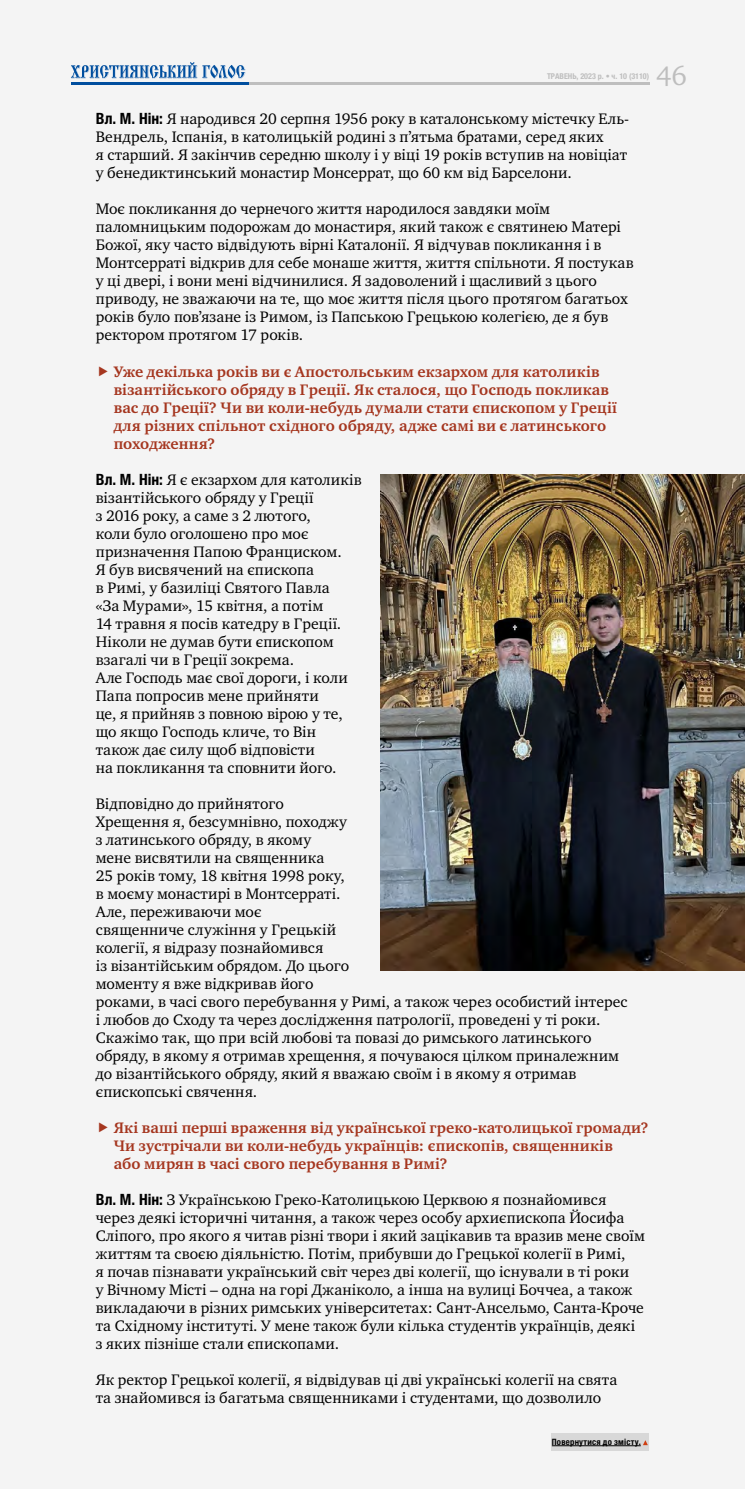
<style>
.page{position:relative;width:745px;height:1489px;background:#fff}
.page>*{position:absolute;margin:0;border:0;box-sizing:border-box;transform-origin:0 0}
.t1{font:27.38px "Charter C";color:#bebebe}
.t2{font:15.62px/18px "Charter C";letter-spacing:.005em;color:#000}
.t3{font:700 15.62px/18px "Charter C";letter-spacing:.01em;color:#a5361f}
.t4{font:700 condensed 8.75px "Helvetica Neue LTCYR";letter-spacing:.025em;color:#000}
.t5{font:700 condensed 8px "Helvetica Neue LTCYR";color:#bebebe}
.s1{font-family:"Helvetica Neue LTCYR";font-weight:700;font-stretch:condensed}
</style>
<div class="page">
<div style="left:0;top:0;width:744px;height:1488px;background:#f4f4f4"></div>
<hr style="left:71px;top:82px;width:577px;height:3px;background:#bebebe">
<hr style="left:71px;top:82px;width:177px;height:3px;background:#004e9e">
<svg style="left:71px;top:62px;width:174px;height:17px"></svg>
<div style="left:550px;top:1432px;width:98px;height:18px;background:#d8d8d8"></div>
<hr style="left:551px;top:1445px;width:89px;height:1px;background:#000">
<img style="left:380px;top:474px;width:364px;height:496px">
<p class="t5" style="left:546px;top:71px;width:104px">ТРАВЕНЬ, 2023 р. • ч. 10 (3110)</p>
<p class="t2" style="left:96px;top:110px;width:534px"><span class="s1">Вл. М. Нін:</span> Я народився 20 серпня 1956 року в каталонському містечку Ель-Вендрель, Іспанія, в католицькій родині з п’ятьма братами, серед яких<br>я старший. Я закінчив середню школу і у віці 19 років вступив на новіціат у бенедиктинський монастир Монсеррат, що 60 км від Барселони.</p>
<p class="t2" style="left:96px;top:200px;width:539px">Моє покликання до чернечого життя народилося завдяки моїм паломницьким подорожам до монастиря, який також є святинею Матері Божої, яку часто відвідують вірні Каталонії. Я відчував покликання і в Монтсерраті відкрив для себе монаше життя, життя спільноти. Я постукав у ці двері, і вони мені відчинилися. Я задоволений і щасливий з цього приводу, не зважаючи на те, що моє життя після цього протягом багатьох років було пов’язане із Римом, із Папською Грецькою колегією, де я був ректором протягом 17 років.</p>
<p class="t3" style="left:114px;top:362px;width:504px">Уже декілька років ви є Апостольським екзархом для католиків візантійського обряду в Греції. Як сталося, що Господь покликав вас до Греції? Чи ви коли-небудь думали стати єпископом у Греції для різних спільнот східного обряду, адже самі ви є латинського походження?</p>
<p class="t2" style="left:96px;top:470px;width:267px"><span class="s1">Вл. М. Нін:</span> Я є екзархом для католиків візантійського обряду у Греції<br>з 2016 року, а саме з 2 лютого,<br>коли було оголошено про моє призначення Папою Франциском.<br>Я був висвячений на єпископа<br>в Римі, у базиліці Святого Павла<br>«За Мурами», 15 квітня, а потім<br>14 травня я посів катедру в Греції.<br>Ніколи не думав бути єпископом взагалі чи в Греції зокрема.<br>Але Господь має свої дороги, і коли<br>Папа попросив мене прийняти<br>це, я прийняв з повною вірою у те, що якщо Господь кличе, то Він також дає силу щоб відповісти<br>на покликання та сповнити його.</p>
<p class="t2" style="left:96px;top:794px;width:533px">Відповідно до прийнятого<br>Хрещення я, безсумнівно, походжу<br>з латинського обряду, в якому<br>мене висвятили на священника<br>25 років тому, 18 квітня 1998 року,<br>в моєму монастирі в Монтсерраті.<br>Але, переживаючи моє<br>священниче служіння у Грецькій<br>колегії, я відразу познайомився<br>із візантійським обрядом. До цього<br>моменту я вже відкривав його<br>роками, в часі свого перебування у Римі, а також через особистий інтерес і любов до Сходу та через дослідження патрології, проведені у ті роки.<br>Скажімо так, що при всій любові та повазі до римського латинського обряду, в якому я отримав хрещення, я почуваюся цілком приналежним до візантійського обряду, який я вважаю своїм і в якому я отримав єпископські свячення.</p>
<p class="t3" style="left:114px;top:1118px;width:536px">Які ваші перші враження від української греко-католицької громади?<br>Чи зустрічали ви коли-небудь українців: єпископів, священників<br>або мирян в часі свого перебування в Римі?</p>
<p class="t2" style="left:96px;top:1190px;width:550px"><span class="s1">Вл. М. Нін:</span> З Українською Греко-Католицькою Церквою я познайомився через деякі історичні читання, а також через особу архиєпископа Йосифа Сліпого, про якого я читав різні твори і який зацікавив та вразив мене своїм життям та своєю діяльністю. Потім, прибувши до Грецької колегії в Римі,<br>я почав пізнавати український світ через дві колегії, що існували в ті роки<br>у Вічному Місті – одна на горі Джаніколо, а інша на вулиці Боччеа, а також викладаючи в різних римських університетах: Сант-Ансельмо, Санта-Кроче та Східному інституті. У мене також були кілька студентів українців, деякі з яких пізніше стали єпископами.</p>
<p class="t2" style="left:96px;top:1370px;width:522px">Як ректор Грецької колегії, я відвідував ці дві українські колегії на свята та знайомився із багатьма священниками і студентами, що дозволило</p>
<h1 class="t1" style="left:656px;top:61px;width:32px">46</h1>
<p class="t4" style="left:551px;top:1436px;width:90px">Повернутися до змісту.</p>
</div>
